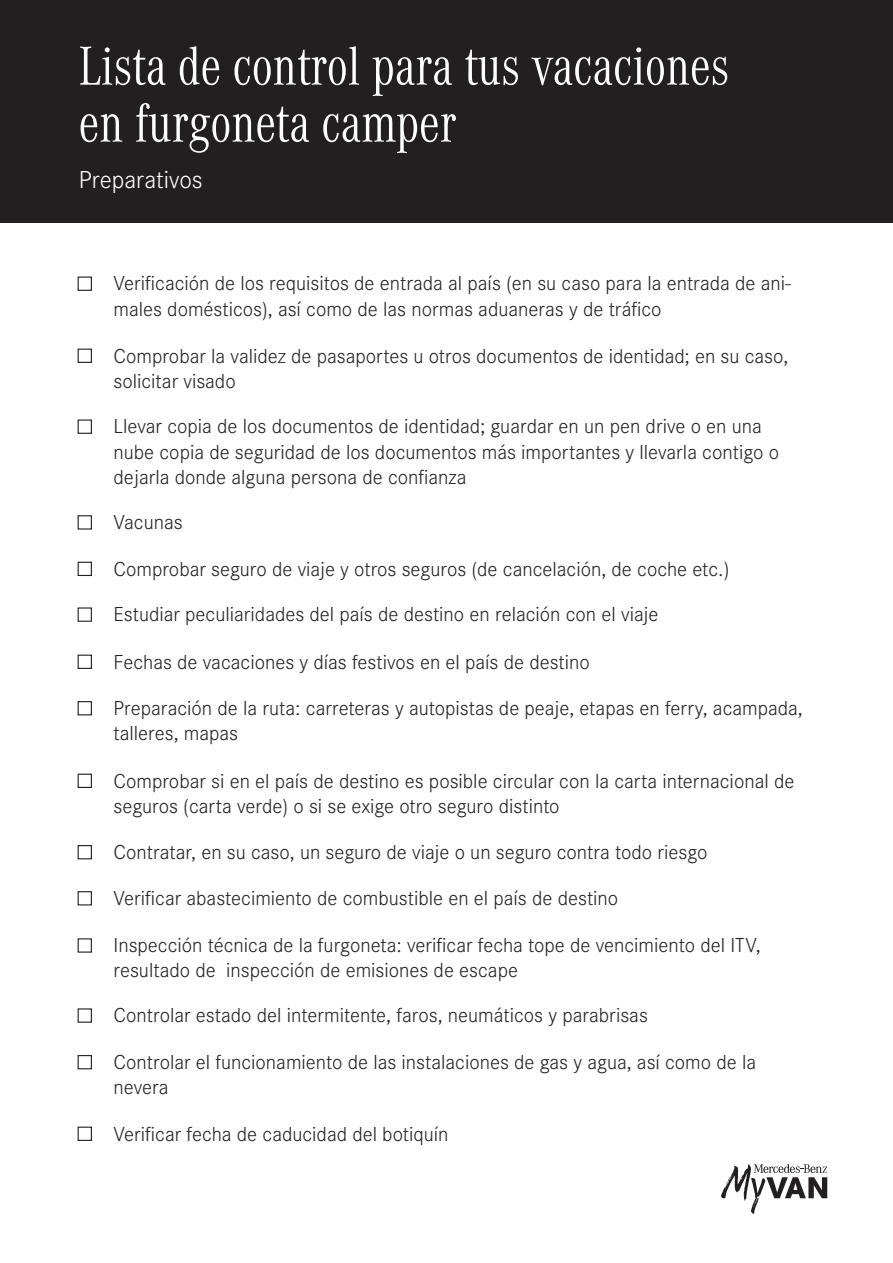
<style>
.page{position:relative;width:893px;height:1263px;background:#fff}
.page>*{position:absolute;margin:0;border:0;box-sizing:border-box;transform-origin:0 0}
.t1{font:300 57px/57px "Corporate A Cond Pro";color:#fff}
.t2{font:300 25.5px "Corporate S";color:#fff}
.t3{font:300 21px/25.2px "Corporate S";color:#231f20}
</style>
<div class="page">
<div style="left:0;top:0;width:893px;height:223px;background:#231f20"></div>
<svg style="left:721px;top:1164px;width:106px;height:50px"></svg>
<div style="left:78px;top:277px;width:14px;height:14px;border:1px solid #231f20"></div>
<div style="left:78px;top:349px;width:14px;height:14px;border:1px solid #231f20"></div>
<div style="left:78px;top:515px;width:14px;height:14px;border:1px solid #231f20"></div>
<div style="left:78px;top:562px;width:14px;height:14px;border:1px solid #231f20"></div>
<div style="left:78px;top:701px;width:14px;height:14px;border:1px solid #231f20"></div>
<div style="left:78px;top:774px;width:14px;height:14px;border:1px solid #231f20"></div>
<div style="left:78px;top:607px;width:14px;height:15px;border:1px solid #231f20"></div>
<div style="left:78px;top:655px;width:14px;height:14px;border:1px solid #231f20"></div>
<div style="left:78px;top:845px;width:14px;height:14px;border:1px solid #231f20"></div>
<div style="left:78px;top:891px;width:14px;height:14px;border:1px solid #231f20"></div>
<div style="left:78px;top:938px;width:14px;height:15px;border:1px solid #231f20"></div>
<div style="left:78px;top:1008px;width:14px;height:15px;border:1px solid #231f20"></div>
<div style="left:78px;top:1126px;width:14px;height:15px;border:1px solid #231f20"></div>
<div style="left:78px;top:1055px;width:14px;height:14px;border:1px solid #231f20"></div>
<div style="left:78px;top:419px;width:14px;height:15px;border:1px solid #231f20"></div>
<p class="t1" style="left:79px;top:35px;width:652px">Lista de control para tus vacaciones en furgoneta camper</p>
<p class="t2" style="left:79px;top:165px;width:126px">Preparativos</p>
<p class="t3" style="left:114px;top:271px;width:679px">Verificación de los requisitos de entrada al país (en su caso para la entrada de ani&shy;males domésticos), así como de las normas aduaneras y de tráfico</p>
<p class="t3" style="left:114px;top:343px;width:676px">Comprobar la validez de pasaportes u otros documentos de identidad; en su caso, solicitar visado</p>
<p class="t3" style="left:114px;top:414px;width:667px">Llevar copia de los documentos de identidad; guardar en un pen drive o en una nube copia de seguridad de los documentos más importantes y llevarla contigo o dejarla donde alguna persona de confianza</p>
<p class="t3" style="left:114px;top:510px;width:71px">Vacunas</p>
<p class="t3" style="left:114px;top:556px;width:617px">Comprobar seguro de viaje y otros seguros (de cancelación, de coche etc.)</p>
<p class="t3" style="left:114px;top:602px;width:546px">Estudiar peculiaridades del país de destino en relación con el viaje</p>
<p class="t3" style="left:114px;top:649px;width:478px">Fechas de vacaciones y días festivos en el país de destino</p>
<p class="t3" style="left:114px;top:696px;width:691px">Preparación de la ruta: carreteras y autopistas de peaje, etapas en ferry, acampada, talleres, mapas</p>
<p class="t3" style="left:114px;top:768px;width:682px">Comprobar si en el país de destino es posible circular con la carta internacional de seguros (carta verde) o si se exige otro seguro distinto</p>
<p class="t3" style="left:114px;top:840px;width:596px">Contratar, en su caso, un seguro de viaje o un seguro contra todo riesgo</p>
<p class="t3" style="left:114px;top:886px;width:506px">Verificar abastecimiento de combustible en el país de destino</p>
<p class="t3" style="left:114px;top:933px;width:649px">Inspección técnica de la furgoneta: verificar fecha tope de vencimiento del ITV, resultado de inspección de emisiones de escape</p>
<p class="t3" style="left:114px;top:1003px;width:536px">Controlar estado del intermitente, faros, neumáticos y parabrisas</p>
<p class="t3" style="left:114px;top:1049px;width:644px">Controlar el funcionamiento de las instalaciones de gas y agua, así como de la</p>
<p class="t3" style="left:114px;top:1075px;width:56px">nevera</p>
<p class="t3" style="left:114px;top:1121px;width:336px">Verificar fecha de caducidad del botiquín</p>
</div>
